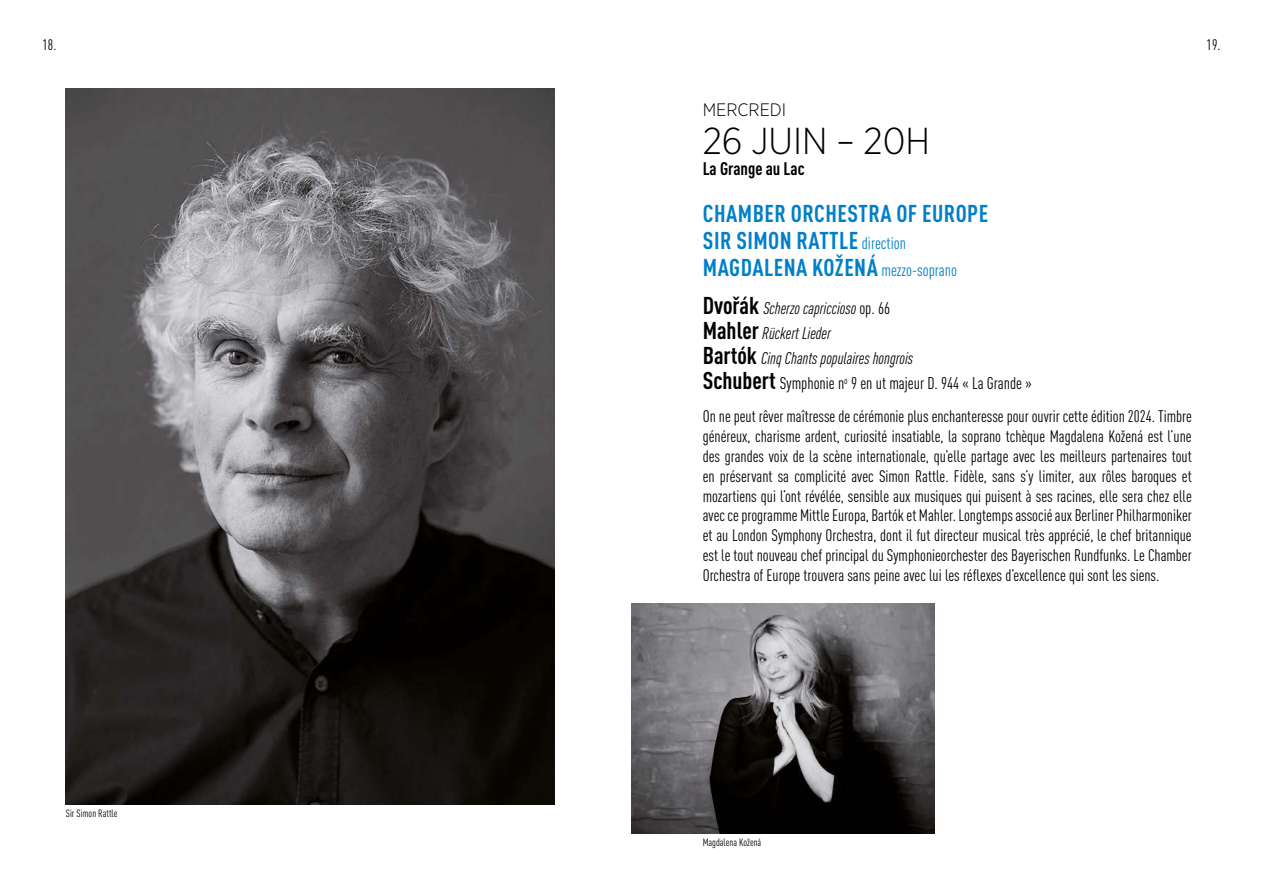
<style>
.page{position:relative;width:1263px;height:893px;background:#fff}
.page>*{position:absolute;margin:0;border:0;box-sizing:border-box;transform-origin:0 0}
.t1{font:300 37.5px "Gotham Narrow";color:#000}
.t2{font:700 condensed 24px/27px "DIN Pro";letter-spacing:.02em;color:#007fc8}
.t3{font:700 condensed 18px "DIN Pro";color:#000}
.t4{font:300 18px "Gotham Narrow";color:#000}
.t5{font:italic condensed 16.8px/25.2px "DIN Pro";color:#000}
.t6{font:condensed 16.5px/19.8px "DIN Pro";color:#000;text-align:justify}
.t7{font:condensed 15px "DIN Pro";color:#000}
.t8{font:condensed 10.5px "DIN Pro";color:#000}
.s1{font-weight:400;font-size:16.8px}
.s2{font-weight:700;font-style:normal;font-size:24px}
.s3{font-style:normal}
</style>
<div class="page">
<img style="left:631px;top:604px;width:303px;height:229px">
<img style="left:66px;top:89px;width:488px;height:715px">
<p class="t7" style="left:43px;top:34px;width:15px">18.</p>
<p class="t7" style="left:1207px;top:34px;width:15px">19.</p>
<p class="t4" style="left:703px;top:99px;width:85px">MERCREDI</p>
<h1 class="t1" style="left:703px;top:117px;width:229px">26 JUIN – 20H</h1>
<p class="t3" style="left:703px;top:155px;width:103px">La Grange au Lac</p>
<p class="t8" style="left:66px;top:805px;width:53px">Sir Simon Rattle</p>
<h2 class="t2" style="left:703px;top:198px;width:287px">CHAMBER ORCHESTRA OF EUROPE<br>SIR SIMON RATTLE <span class="s1">direction<br></span>MAGDALENA KOŽENÁ <span class="s1">mezzo-soprano</span></h2>
<p class="t5" style="left:703px;top:294px;width:330px"><span class="s2">Dvořák</span> Scherzo capriccioso <span class="s3">op. 66<br></span><span class="s2">Mahler</span> Rückert Lieder<br><span class="s2">Bartók</span> Cinq Chants populaires hongrois<br><span class="s2">Schubert</span> <span class="s3">Symphonie n</span><sup>o</sup> <span class="s3">9 en ut majeur D. 944 « La Grande »</span></p>
<p class="t6" style="left:703px;top:405px;width:491px">On ne peut rêver maîtresse de cérémonie plus enchanteresse pour ouvrir cette édition 2024. Timbre généreux, charisme ardent, curiosité insatiable, la soprano tchèque Magdalena Kožená est l’une des grandes voix de la scène internationale, qu’elle partage avec les meilleurs partenaires tout en préservant sa complicité avec Simon Rattle. Fidèle, sans s’y limiter, aux rôles baroques et mozartiens qui l’ont révélée, sensible aux musiques qui puisent à ses racines, elle sera chez elle avec ce programme Mittle Europa, Bartók et Mahler. Longtemps associé aux Berliner Philharmoniker et au London Symphony Orchestra, dont il fut directeur musical très apprécié, le chef britannique est le tout nouveau chef principal du Symphonieorchester des Bayerischen Rundfunks. Le Chamber Orchestra of Europe trouvera sans peine avec lui les réflexes d’excellence qui sont les siens.</p>
<p class="t8" style="left:703px;top:834px;width:60px">Magdalena Kožená</p>
</div>
